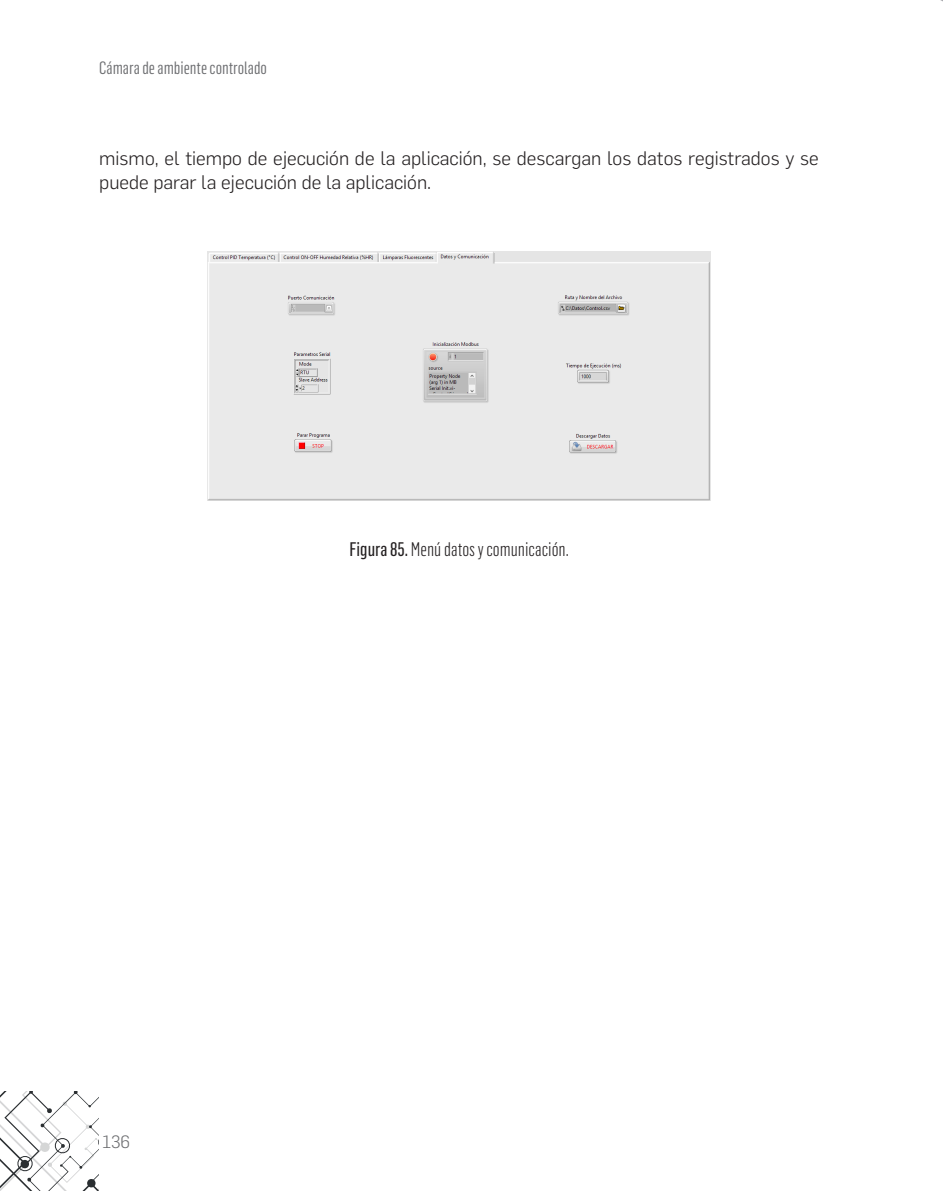
<style>
.page{position:relative;width:943px;height:1191px;background:#fff}
.page>*{position:absolute;margin:0;border:0;box-sizing:border-box;transform-origin:0 0}
.Texto_Corrido{font:300 19.25px/24.5px "Flama";color:#231f20}
.Titulo_Graficas{font:300 19.25px "Flama Condensed";color:#231f20}
.t1{font:17.5px "Flama Condensed";color:#6c6d70}
.t2{font:300 17.5px "Flama";color:#6c6d70}
.s1{font-family:"Flama Condensed Basic";font-weight:400}
</style>
<div class="page">
<svg style="left:0;top:1091px;width:99px;height:100px"></svg>
<img style="left:207px;top:251px;width:504px;height:249px">
<p class="t1" style="left:99px;top:57px;width:169px">Cámara de ambiente controlado</p>
<p class="Texto_Corrido" style="left:99px;top:145px;width:721px">mismo, el tiempo de ejecución de la aplicación, se descargan los datos registrados y se puede parar la ejecución de la aplicación.</p>
<p class="Titulo_Graficas" style="left:349px;top:537px;width:221px"><span class="s1">Figura 85.</span> Menú datos y comunicación.</p>
<p class="t2" style="left:102px;top:1130px;width:29px">136</p>
</div>
